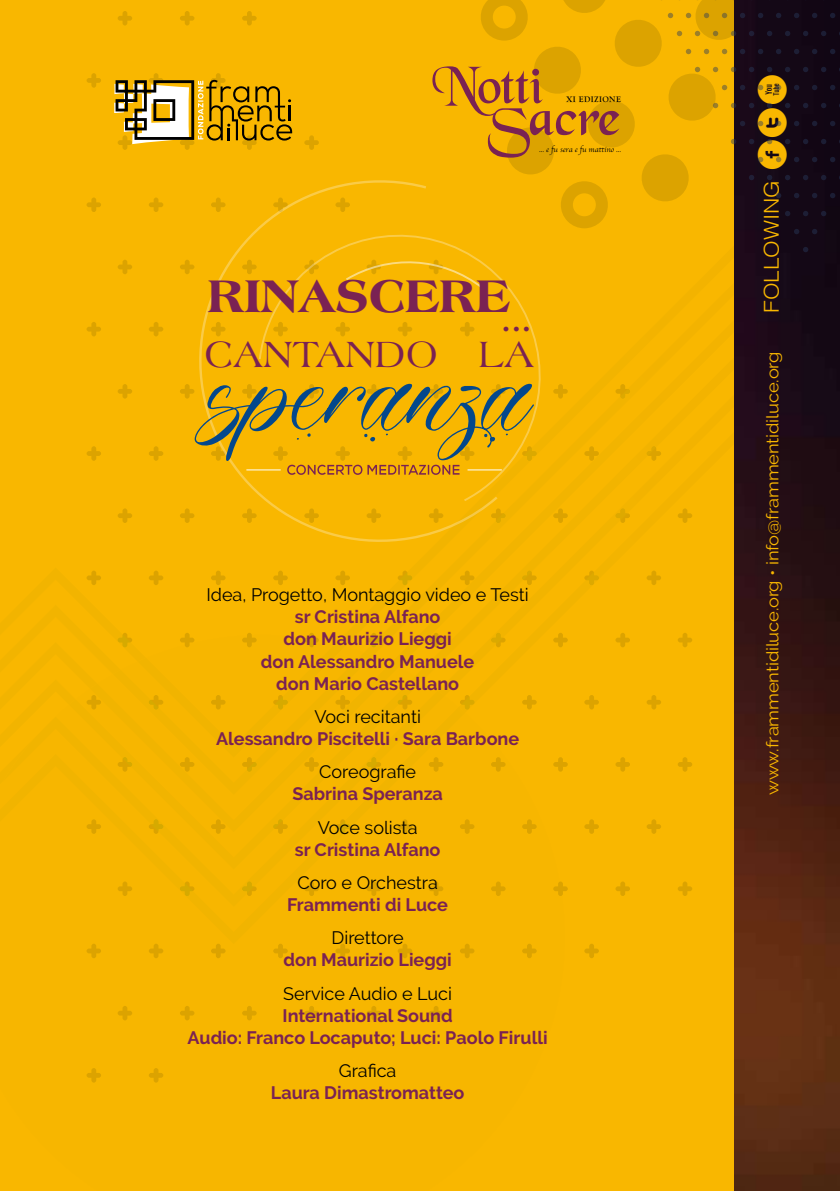
<style>
.page{position:relative;width:840px;height:1191px;background:#fff}
.page>*{position:absolute;margin:0;border:0;box-sizing:border-box;transform-origin:0 0}
.t1{font:800 48.6px "Americana BT";color:#7a2253}
.t2{font:38.6px "Americana BT";letter-spacing:.02em;color:#7a2253}
.t3{font:800 30.4px "Americana BT";color:#7a2253}
.t4{font:300 20.6px "Helvetica";color:#f9b700;scale:1.1 1}
.t5{font:700 18px/22px "Raleway";color:#7a2253;text-align:center}
.t6{font:18px "Raleway";color:#000}
.t7{font:16.6px "Raleway";letter-spacing:-.01em;color:#f9b700;scale:1.1 1}
.t8{font:700 8.4px "Goudy Old Style T";letter-spacing:.05em;color:#000}
.t9{font:7.6px "Apple Chancery";color:#000}
.s1{font-family:"Socialico";font-weight:400;font-size:41px}
</style>
<div class="page">
<div style="left:0;top:0;width:733px;height:1191px;background:#f9b700"></div>
<svg style="left:118px;top:11px;width:14px;height:15px"></svg>
<svg style="left:180px;top:11px;width:14px;height:15px"></svg>
<svg style="left:242px;top:11px;width:14px;height:15px"></svg>
<svg style="left:86px;top:73px;width:15px;height:15px"></svg>
<svg style="left:304px;top:135px;width:15px;height:15px"></svg>
<svg style="left:86px;top:197px;width:15px;height:15px"></svg>
<svg style="left:149px;top:197px;width:14px;height:15px"></svg>
<svg style="left:86px;top:944px;width:15px;height:14px"></svg>
<svg style="left:149px;top:944px;width:14px;height:14px"></svg>
<svg style="left:211px;top:944px;width:14px;height:14px"></svg>
<svg style="left:273px;top:944px;width:14px;height:14px"></svg>
<svg style="left:335px;top:944px;width:15px;height:14px"></svg>
<svg style="left:398px;top:944px;width:14px;height:14px"></svg>
<svg style="left:460px;top:944px;width:14px;height:14px"></svg>
<svg style="left:522px;top:944px;width:14px;height:14px"></svg>
<svg style="left:584px;top:944px;width:14px;height:14px"></svg>
<svg style="left:118px;top:1006px;width:14px;height:14px"></svg>
<svg style="left:180px;top:1006px;width:14px;height:14px"></svg>
<svg style="left:242px;top:1006px;width:14px;height:14px"></svg>
<svg style="left:304px;top:1006px;width:15px;height:14px"></svg>
<svg style="left:366px;top:1006px;width:15px;height:14px"></svg>
<svg style="left:429px;top:1006px;width:14px;height:14px"></svg>
<svg style="left:86px;top:1068px;width:15px;height:14px"></svg>
<svg style="left:149px;top:1068px;width:14px;height:14px"></svg>
<svg style="left:86px;top:398px;width:606px;height:498px"></svg>
<svg style="left:86px;top:707px;width:379px;height:189px"></svg>
<svg style="left:584px;top:570px;width:14px;height:15px"></svg>
<svg style="left:459px;top:695px;width:15px;height:14px"></svg>
<svg style="left:335px;top:819px;width:15px;height:15px"></svg>
<svg style="left:180px;top:881px;width:14px;height:15px"></svg>
<img style="left:733px;top:234px;width:106px;height:957px">
<svg style="left:183px;top:180px;width:317px;height:377px"></svg>
<svg style="left:257px;top:218px;width:300px;height:285px"></svg>
<svg style="left:343px;top:254px;width:142px;height:37px"></svg>
<svg style="left:180px;top:382px;width:356px;height:93px"></svg>
<svg style="left:802px;top:247px;width:5px;height:5px"></svg>
<svg style="left:114px;top:73px;width:178px;height:77px"></svg>
<svg style="left:432px;top:0;width:407px;height:234px"></svg>
<p class="t8" style="left:566px;top:95px;width:56px">XI EDIZIONE</p>
<p class="t9" style="left:539px;top:143px;width:83px">... e fu sera e fu mattino ...</p>
<h1 class="t1" style="left:207px;top:266px;width:303px">RINASCERE</h1>
<h3 class="t3" style="left:502px;top:302px;width:32px">...</h3>
<h2 class="t2" style="left:204px;top:332px;width:331px">CANTANDO LA</h2>
<p class="t6" style="left:206px;top:584px;width:323px">Idea, Progetto, Montaggio video e Testi</p>
<p class="t5" style="left:261px;top:606px;width:215px">sr Cristina Alfano<br>don Maurizio Lieggi<br>don Alessandro Manuele don Mario Castellano</p>
<p class="t6" style="left:314px;top:706px;width:108px">Voci recitanti</p>
<p class="t5" style="left:216px;top:727px;width:304px">Alessandro Piscitelli · Sara Barbone</p>
<p class="t6" style="left:319px;top:761px;width:98px">Coreografie</p>
<p class="t5" style="left:292px;top:783px;width:152px">Sabrina Speranza</p>
<p class="t6" style="left:317px;top:816px;width:101px">Voce solista</p>
<p class="t5" style="left:295px;top:838px;width:147px">sr Cristina Alfano</p>
<p class="t6" style="left:297px;top:872px;width:142px">Coro e Orchestra</p>
<p class="t5" style="left:287px;top:893px;width:162px">Frammenti di Luce</p>
<p class="t6" style="left:331px;top:927px;width:74px">Direttore</p>
<p class="t5" style="left:283px;top:949px;width:170px">don Maurizio Lieggi</p>
<p class="t6" style="left:283px;top:982px;width:170px">Service Audio e Luci</p>
<p class="t5" style="left:187px;top:1004px;width:361px">International Sound<br>Audio: Franco Locaputo; Luci: Paolo Firulli</p>
<p class="t6" style="left:338px;top:1060px;width:59px">Grafica</p>
<p class="t5" style="left:271px;top:1081px;width:195px">Laura Dimastromatteo</p>
<p class="t4" style="left:753px;top:313px;width:219px;rotate:-90deg">FOLLOWING <span class="s1">ftx</span></p>
<p class="t7" style="left:762px;top:795px;width:404px;rotate:-90deg">www.frammentidiluce.org • info@frammentidiluce.org</p>
</div>
